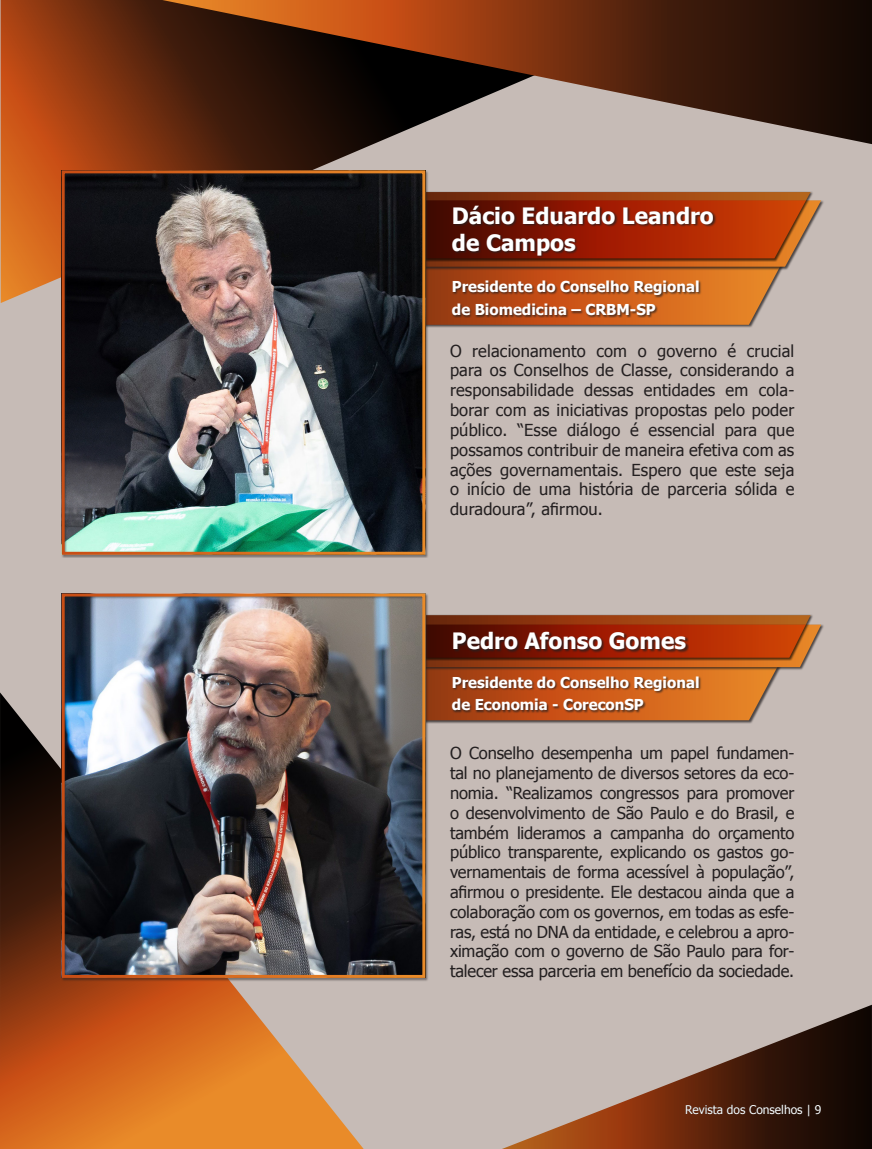
<style>
.page{position:relative;width:872px;height:1149px;background:#fff}
.page>*{position:absolute;margin:0;border:0;box-sizing:border-box;transform-origin:0 0}
.Revista_2{font:700 22.5px/27px "Tahoma";color:#fff}
.t1{font:16.5px/19.8px "Tahoma";letter-spacing:-.01em;color:#231f20;text-align:justify}
.Revista_2-2{font:700 15px "Tahoma";color:#fff}
.t2{font:12px "Tahoma";color:#fff}
</style>
<div class="page">
<div style="left:0;top:0;width:872px;height:1148px;background:#c6bbb6"></div>
<svg style="left:1px;top:0;width:372px;height:303px"></svg>
<svg style="left:162px;top:0;width:710px;height:144px"></svg>
<svg style="left:0;top:692px;width:364px;height:456px"></svg>
<svg style="left:505px;top:1004px;width:367px;height:144px"></svg>
<div style="left:416px;top:655px;width:370px;height:68px;background:#231f20;opacity:.75"></div>
<div style="left:412px;top:614px;width:401px;height:47px;background:#b8aea9"></div>
<svg style="left:428px;top:615px;width:393px;height:105px"></svg>
<div style="left:453px;top:631px;width:236px;height:21px;background:#231f20;opacity:.75"></div>
<div style="left:452px;top:676px;width:250px;height:37px;background:#231f20;opacity:.75"></div>
<div style="left:61px;top:592px;width:367px;height:388px;background:#231f20;opacity:.5"></div>
<div style="left:416px;top:260px;width:370px;height:68px;background:#231f20;opacity:.75"></div>
<svg style="left:428px;top:192px;width:393px;height:133px"></svg>
<div style="left:452px;top:205px;width:264px;height:53px;background:#231f20;opacity:.75"></div>
<div style="left:452px;top:280px;width:250px;height:38px;background:#231f20;opacity:.75"></div>
<div style="left:61px;top:170px;width:367px;height:387px;background:#231f20;opacity:.5"></div>
<p class="Revista_2" style="left:452px;top:201px;width:263px">Dácio Eduardo Leandro de Campos</p>
<p class="Revista_2-2" style="left:452px;top:276px;width:249px">Presidente do Conselho Regional</p>
<p class="Revista_2-2" style="left:452px;top:299px;width:205px">de Biomedicina – CRBM-SP</p>
<p class="t1" style="left:450px;top:340px;width:346px">O relacionamento com o governo é crucial para os Conselhos de Classe, considerando a responsabilidade dessas entidades em cola&shy;borar com as iniciativas propostas pelo poder público. “Esse diálogo é essencial para que possamos contribuir de maneira efetiva com as ações governamentais. Espero que este seja o início de uma história de parceria sólida e duradoura”, afirmou.</p>
<p class="Revista_2" style="left:452px;top:625px;width:235px">Pedro Afonso Gomes</p>
<p class="Revista_2-2" style="left:452px;top:671px;width:249px">Presidente do Conselho Regional</p>
<p class="Revista_2-2" style="left:452px;top:694px;width:193px">de Economia - CoreconSP</p>
<p class="t1" style="left:450px;top:742px;width:346px">O Conselho desempenha um papel fundamen&shy;tal no planejamento de diversos setores da eco&shy;nomia. “Realizamos congressos para promover o desenvolvimento de São Paulo e do Brasil, e também lideramos a campanha do orçamento público transparente, explicando os gastos go&shy;vernamentais de forma acessível à população”, afirmou o presidente. Ele destacou ainda que a colaboração com os governos, em todas as esfe&shy;ras, está no DNA da entidade, e celebrou a apro&shy;ximação com o governo de São Paulo para for&shy;talecer essa parceria em benefício da sociedade.</p>
<p class="t2" style="left:685px;top:1101px;width:137px">Revista dos Conselhos | 9</p>
</div>
